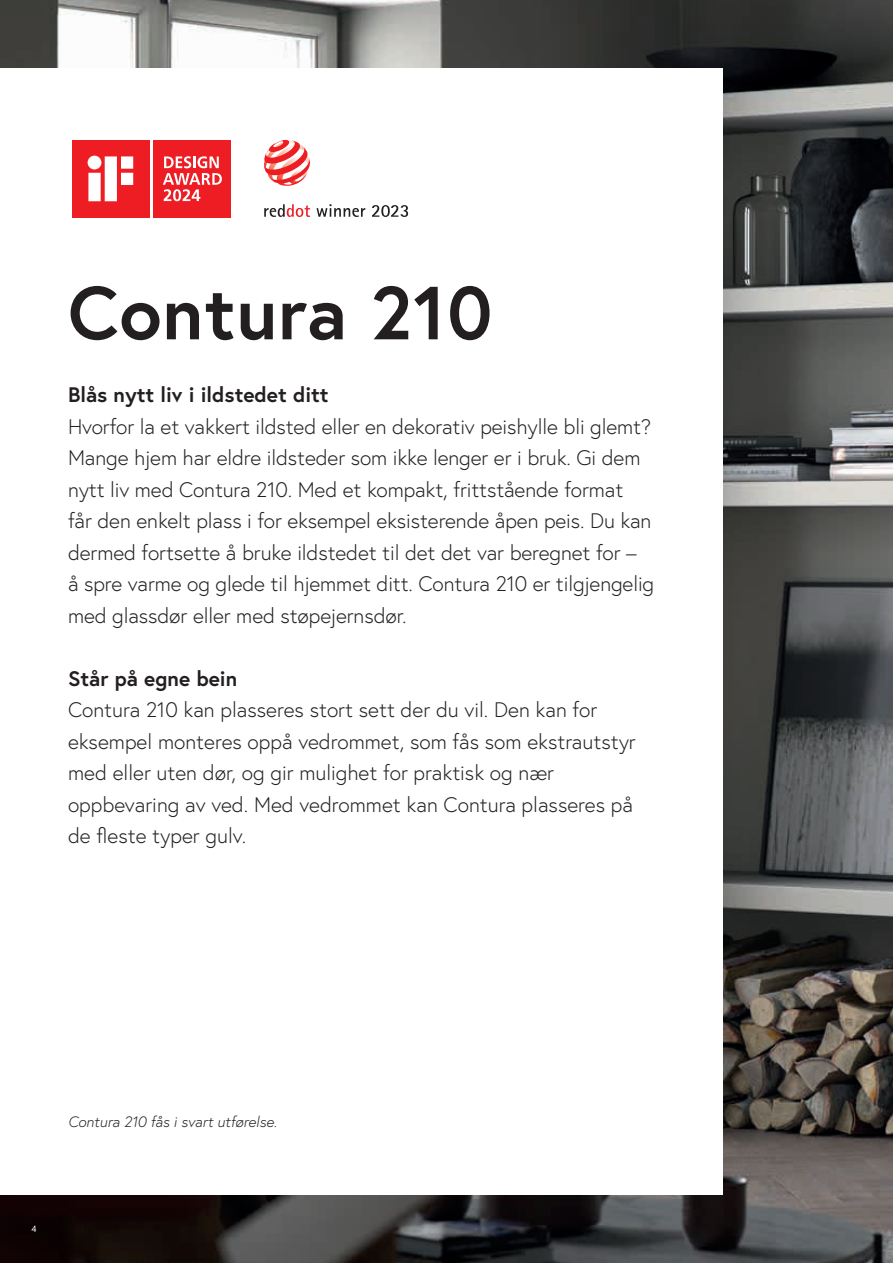
<style>
.page{position:relative;width:893px;height:1263px;background:#fff}
.page>*{position:absolute;margin:0;border:0;box-sizing:border-box;transform-origin:0 0}
.t1{font:700 75px "Europa";letter-spacing:.01em;color:#231f20}
.t2{font:300 21px/31.5px "Europa";letter-spacing:-.005em;color:#231f20}
.t3{font:700 21px "Europa";color:#231f20}
.t4{font:italic 300 15px "Europa";color:#231f20}
.t5{font:9px "Europa";color:#fff}
</style>
<div class="page">
<img style="left:0;top:0;width:893px;height:1263px">
<div style="left:0;top:68px;width:723px;height:1127px;background:#fff"></div>
<svg style="left:317px;top:204px;width:91px;height:13px"></svg>
<svg style="left:264px;top:204px;width:46px;height:13px"></svg>
<svg style="left:264px;top:140px;width:46px;height:46px"></svg>
<div style="left:72px;top:140px;width:78px;height:78px;background:#ee1d23"></div>
<svg style="left:88px;top:156px;width:45px;height:45px"></svg>
<div style="left:154px;top:140px;width:77px;height:78px;background:#ee1d23"></div>
<svg style="left:163px;top:156px;width:59px;height:45px"></svg>
<h1 class="t1" style="left:68px;top:262px;width:426px">Contura 210</h1>
<p class="t3" style="left:68px;top:381px;width:262px">Blås nytt liv i ildstedet ditt</p>
<p class="t2" style="left:68px;top:410px;width:588px">Hvorfor la et vakkert ildsted eller en dekorativ peishylle bli glemt?<br>Mange hjem har eldre ildsteder som ikke lenger er i bruk. Gi dem nytt liv med Contura 210. Med et kompakt, frittstående format<br>får den enkelt plass i for eksempel eksisterende åpen peis. Du kan dermed fortsette å bruke ildstedet til det det var beregnet for –<br>å spre varme og glede til hjemmet ditt. Contura 210 er tilgjengelig med glassdør eller med støpejernsdør.</p>
<p class="t3" style="left:68px;top:664px;width:171px">Står på egne bein</p>
<p class="t2" style="left:68px;top:694px;width:569px">Contura 210 kan plasseres stort sett der du vil. Den kan for eksempel monteres oppå vedrommet, som fås som ekstrautstyr med eller uten dør, og gir mulighet for praktisk og nær oppbevaring av ved. Med vedrommet kan Contura plasseres på de fleste typer gulv.</p>
<p class="t4" style="left:68px;top:1112px;width:210px">Contura 210 fås i svart utførelse.</p>
<p class="t5" style="left:31px;top:1223px;width:7px">4</p>
</div>
